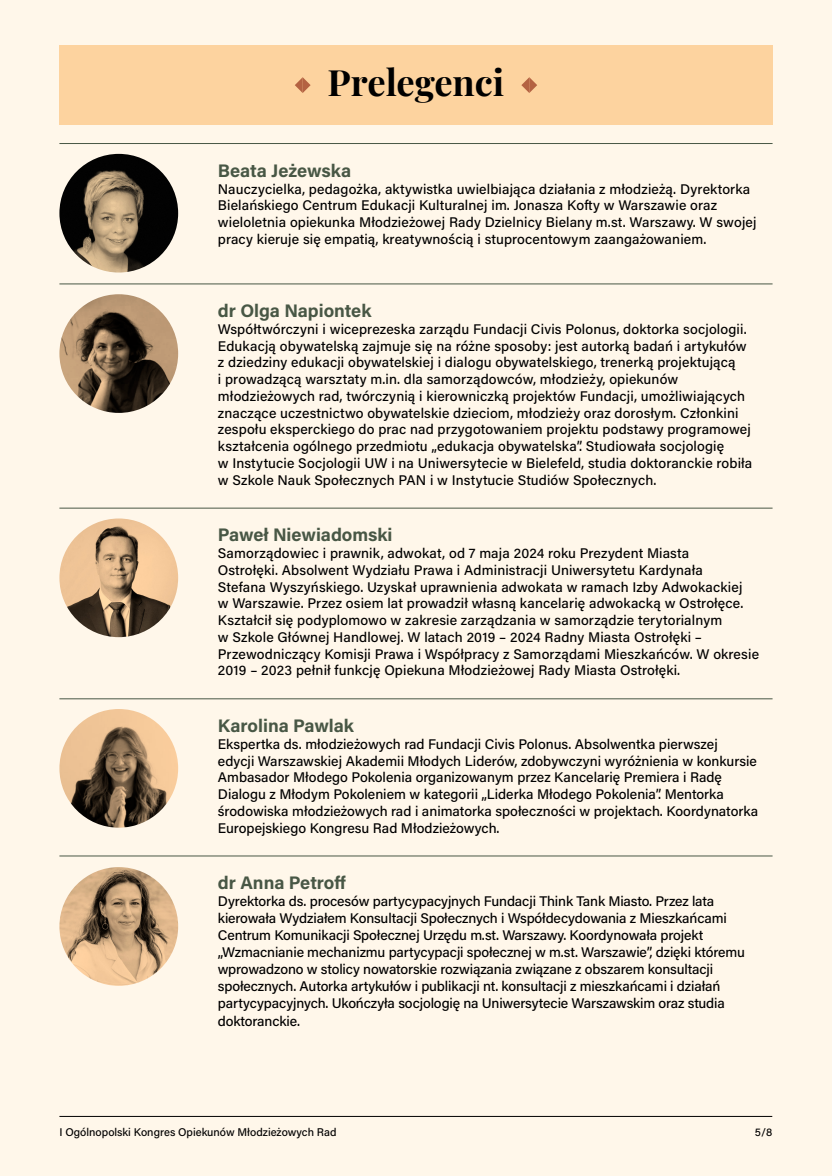
<style>
.page{position:relative;width:832px;height:1176px;background:#fff}
.page>*{position:absolute;margin:0;border:0;box-sizing:border-box;transform-origin:0 0}
.t1{font:700 36.3px "Playfair Display";color:#000}
.t2{font:700 18.15px "Acumin Pro";letter-spacing:-.005em;color:#485745}
.t3{font:500 13.95px/16.7px "Acumin Pro";letter-spacing:.005em;color:#000}
.t4{font:500 11.18px "Acumin Pro";color:#000}
</style>
<div class="page">
<div style="left:0;top:0;width:831px;height:1176px;background:#fff7ea"></div>
<div style="left:59px;top:46px;width:713px;height:79px;background:#fdd39f"></div>
<hr style="left:59px;top:143px;width:713px;height:1px;background:#485745">
<hr style="left:59px;top:283px;width:713px;height:1px;background:#485745">
<hr style="left:59px;top:508px;width:713px;height:1px;background:#485745">
<hr style="left:59px;top:698px;width:713px;height:1px;background:#485745">
<hr style="left:59px;top:855px;width:713px;height:1px;background:#485745">
<img style="left:59px;top:294px;width:119px;height:119px;border-radius:59px">
<img style="left:59px;top:154px;width:119px;height:118px;border-radius:59px">
<img style="left:59px;top:518px;width:119px;height:119px;border-radius:59px">
<img style="left:59px;top:709px;width:119px;height:118px;border-radius:59px">
<svg style="left:295px;top:77px;width:15px;height:16px"></svg>
<svg style="left:521px;top:77px;width:16px;height:16px"></svg>
<img style="left:59px;top:867px;width:119px;height:118px;border-radius:59px">
<hr style="left:59px;top:1116px;width:713px;height:1px;background:#000">
<h1 class="t1" style="left:327px;top:54px;width:178px">Prelegenci</h1>
<h2 class="t2" style="left:218px;top:158px;width:135px">Beata Jeżewska</h2>
<p class="t3" style="left:218px;top:180px;width:540px">Nauczycielka, pedagożka, aktywistka uwielbiająca działania z młodzieżą. Dyrektorka Bielańskiego Centrum Edukacji Kulturalnej im. Jonasza Kofty w Warszawie oraz wieloletnia opiekunka Młodzieżowej Rady Dzielnicy Bielany m.st. Warszawy. W swojej pracy kieruje się empatią, kreatywnością i stuprocentowym zaangażowaniem.</p>
<h2 class="t2" style="left:218px;top:298px;width:155px">dr Olga Napiontek</h2>
<p class="t3" style="left:218px;top:320px;width:535px">Współtwórczyni i wiceprezeska zarządu Fundacji Civis Polonus, doktorka socjologii.<br>Edukacją obywatelską zajmuje się na różne sposoby: jest autorką badań i artykułów z dziedziny edukacji obywatelskiej i dialogu obywatelskiego, trenerką projektującą<br>i prowadzącą warsztaty m.in. dla samorządowców, młodzieży, opiekunów młodzieżowych rad, twórczynią i kierowniczką projektów Fundacji, umożliwiających znaczące uczestnictwo obywatelskie dzieciom, młodzieży oraz dorosłym. Członkini zespołu eksperckiego do prac nad przygotowaniem projektu podstawy programowej kształcenia ogólnego przedmiotu „edukacja obywatelska”. Studiowała socjologię<br>w Instytucie Socjologii UW i na Uniwersytecie w Bielefeld, studia doktoranckie robiła w Szkole Nauk Społecznych PAN i w Instytucie Studiów Społecznych.</p>
<h2 class="t2" style="left:218px;top:522px;width:176px">Paweł Niewiadomski</h2>
<p class="t3" style="left:218px;top:544px;width:542px">Samorządowiec i prawnik, adwokat, od 7 maja 2024 roku Prezydent Miasta<br>Ostrołęki. Absolwent Wydziału Prawa i Administracji Uniwersytetu Kardynała<br>Stefana Wyszyńskiego. Uzyskał uprawnienia adwokata w ramach Izby Adwokackiej<br>w Warszawie. Przez osiem lat prowadził własną kancelarię adwokacką w Ostrołęce.<br>Kształcił się podyplomowo w zakresie zarządzania w samorządzie terytorialnym<br>w Szkole Głównej Handlowej. W latach 2019 – 2024 Radny Miasta Ostrołęki – Przewodniczący Komisji Prawa i Współpracy z Samorządami Mieszkańców. W okresie 2019 – 2023 pełnił funkcję Opiekuna Młodzieżowej Rady Miasta Ostrołęki.</p>
<h2 class="t2" style="left:218px;top:713px;width:138px">Karolina Pawlak</h2>
<p class="t3" style="left:218px;top:735px;width:541px">Ekspertka ds. młodzieżowych rad Fundacji Civis Polonus. Absolwentka pierwszej<br>edycji Warszawskiej Akademii Młodych Liderów, zdobywczyni wyróżnienia w konkursie Ambasador Młodego Pokolenia organizowanym przez Kancelarię Premiera i Radę Dialogu z Młodym Pokoleniem w kategorii „Liderka Młodego Pokolenia”. Mentorka środowiska młodzieżowych rad i animatorka społeczności w projektach. Koordynatorka Europejskiego Kongresu Rad Młodzieżowych.</p>
<h2 class="t2" style="left:218px;top:870px;width:129px">dr Anna Petroff</h2>
<p class="t3" style="left:218px;top:892px;width:528px;line-height:17px">Dyrektorka ds. procesów partycypacyjnych Fundacji Think Tank Miasto. Przez lata kierowała Wydziałem Konsultacji Społecznych i Współdecydowania z Mieszkańcami Centrum Komunikacji Społecznej Urzędu m.st. Warszawy. Koordynowała projekt „Wzmacnianie mechanizmu partycypacji społecznej w m.st. Warszawie”, dzięki któremu wprowadzono w stolicy nowatorskie rozwiązania związane z obszarem konsultacji społecznych. Autorka artykułów i publikacji nt. konsultacji z mieszkańcami i działań partycypacyjnych. Ukończyła socjologię na Uniwersytecie Warszawskim oraz studia doktoranckie.</p>
<p class="t4" style="left:59px;top:1124px;width:278px">I Ogólnopolski Kongres Opiekunów Młodzieżowych Rad</p>
<p class="t4" style="left:754px;top:1124px;width:19px">5/8</p>
</div>
